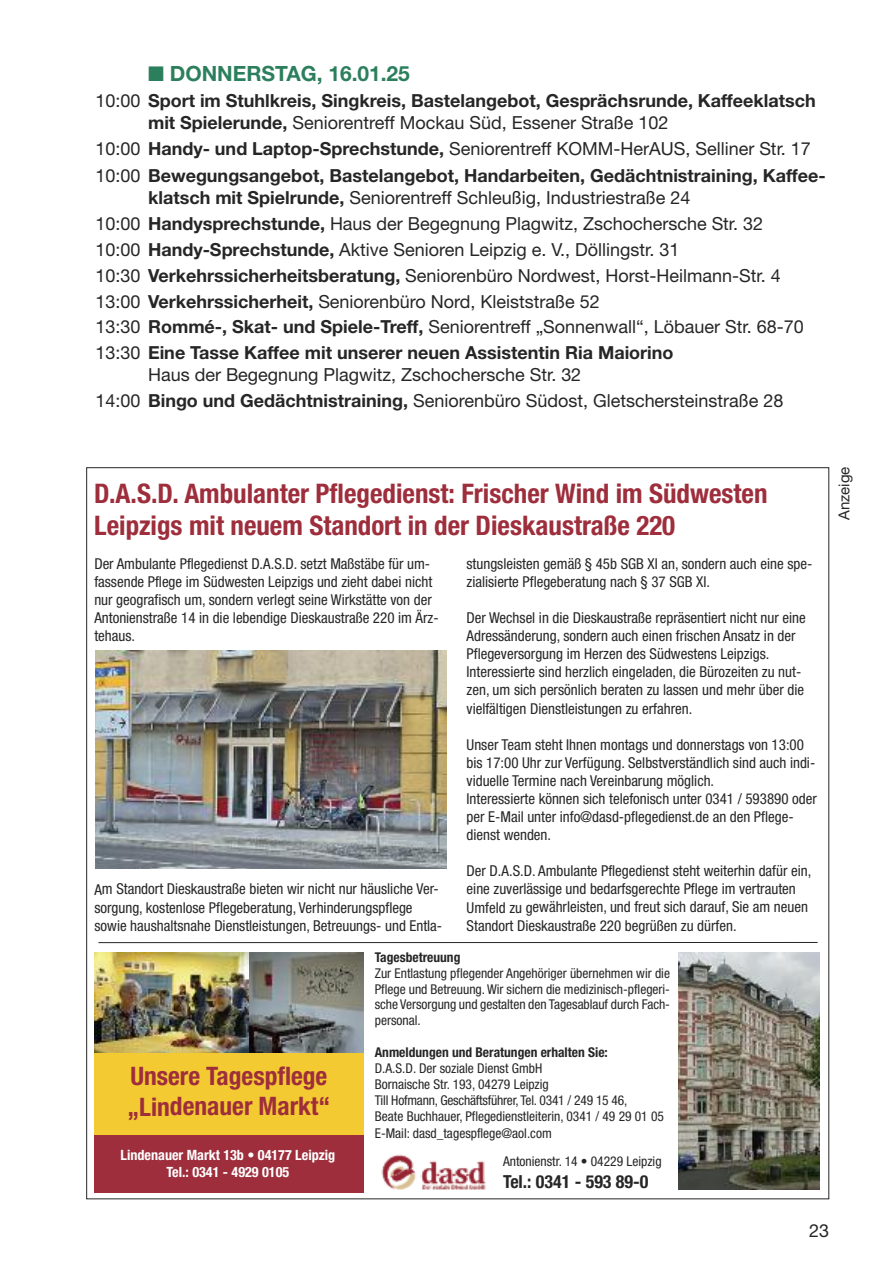
<style>
.page{position:relative;width:893px;height:1263px;background:#fff}
.page>*{position:absolute;margin:0;border:0;box-sizing:border-box;transform-origin:0 0}
.t1{font:700 condensed 27px/32.4px "Helvetica Neue";color:#9e2e3c}
.t2{font:700 condensed 25.5px/30.6px "Helvetica Neue";color:#9e2e3c}
.t3{font:700 21px "Helvetica Neue";color:#2c7f5c}
.t4{font:18px/25.8px "Helvetica Neue";color:#272627}
.t5{font:700 18px/21.9px "Helvetica Neue";color:#272627}
.t6{font:700 condensed 18px "Helvetica Neue";color:#272627}
.t7{font:15.15px "Helvetica Neue";color:#272627}
.t8{font:condensed 15px/18.1px "Helvetica Neue";color:#272627}
.t9{font:700 condensed 14.1px/17px "Helvetica Neue";color:#fff;text-align:center}
.t10{font:condensed 13.5px/16.2px "Helvetica Neue";color:#272627;text-align:justify}
.t11{font:700 condensed 13.5px "Helvetica Neue";color:#272627}
.s1{font-weight:400}
.s2{font-weight:700}
</style>
<div class="page">
<img style="left:248px;top:953px;width:115px;height:100px">
<div style="left:94px;top:1134px;width:269px;height:59px;background:#9e2e3c"></div>
<img style="left:678px;top:953px;width:141px;height:236px">
<img style="left:381px;top:1154px;width:105px;height:36px">
<hr style="left:98px;top:942px;width:720px;height:1px;background:#272627">
<img style="left:94px;top:953px;width:154px;height:100px">
<div style="left:94px;top:1053px;width:269px;height:82px;background:#f3ca32"></div>
<img style="left:95px;top:651px;width:351px;height:217px">
<h3 class="t3" style="left:148px;top:66px;width:263px">■ DONNERSTAG, 16.01.25</h3>
<p class="t5" style="left:148px;top:91px;width:669px;text-indent:-53px"><span class="s1">10:00</span> Sport im Stuhlkreis, Singkreis, Bastelangebot, Gesprächsrunde, Kaffeeklatsch mit Spielerunde, <span class="s1">Seniorentreff Mockau Süd, Essener Straße 102</span></p>
<p class="t5" style="left:95px;top:136px;width:732px;line-height:27.6px"><span class="s1">10:00</span> Handy- und Laptop-Sprechstunde, <span class="s1">Seniorentreff KOMM-HerAUS, Selliner Str. 17<br>10:00</span> Bewegungsangebot, Bastelangebot, Handarbeiten, Gedächtnistraining, Kaffee-</p>
<p class="t4" style="left:95px;top:187px;width:710px;text-indent:53px"><span class="s2">klatsch mit Spielrunde,</span> Seniorentreff Schleußig, Industriestraße 24<br>10:00 <span class="s2">Handysprechstunde,</span> Haus der Begegnung Plagwitz, Zschochersche Str. 32<br>10:00 <span class="s2">Handy-Sprechstunde,</span> Aktive Senioren Leipzig e. V., Döllingstr. 31<br>10:30 <span class="s2">Verkehrssicherheitsberatung,</span> Seniorenbüro Nordwest, Horst-Heilmann-Str. 4<br>13:00 <span class="s2">Verkehrssicherheit,</span> Seniorenbüro Nord, Kleiststraße 52<br>13:30 <span class="s2">Rommé-, Skat- und Spiele-Treff,</span> Seniorentreff „Sonnenwall“, Löbauer Str. 68-70<br>13:30 <span class="s2">Eine Tasse Kaffee mit unserer neuen Assistentin Ria Maiorino</span></p>
<p class="t4" style="left:95px;top:364px;width:690px;text-indent:53px">Haus der Begegnung Plagwitz, Zschochersche Str. 32<br>14:00 <span class="s2">Bingo und Gedächtnistraining,</span> Seniorenbüro Südost, Gletschersteinstraße 28</p>
<h1 class="t1" style="left:94px;top:480px;width:675px">D.A.S.D. Ambulanter Pflegedienst: Frischer Wind im Südwesten<br>Leipzigs mit neuem Standort in der Dieskaustraße 220</h1>
<p class="t8" style="left:94px;top:556px;width:346px">Der Ambulante Pflegedienst D.A.S.D. setzt Maßstäbe für um&shy;fassende Pflege im Südwesten Leipzigs und zieht dabei nicht nur geografisch um, sondern verlegt seine Wirkstätte von der Antonienstraße 14 in die lebendige Dieskaustraße 220 im Ärz&shy;tehaus.</p>
<p class="t8" style="left:467px;top:556px;width:347px">stungsleisten gemäß § 45b SGB XI an, sondern auch eine spe&shy;zialisierte Pflegeberatung nach § 37 SGB XI.</p>
<p class="t8" style="left:467px;top:610px;width:341px">Der Wechsel in die Dieskaustraße repräsentiert nicht nur eine Adressänderung, sondern auch einen frischen Ansatz in der Pflegeversorgung im Herzen des Südwestens Leipzigs.<br>Interessierte sind herzlich eingeladen, die Bürozeiten zu nut&shy;zen, um sich persönlich beraten zu lassen und mehr über die vielfältigen Dienstleistungen zu erfahren.</p>
<p class="t8" style="left:467px;top:736px;width:352px">Unser Team steht Ihnen montags und donnerstags von 13:00 bis 17:00 Uhr zur Verfügung. Selbstverständlich sind auch indi&shy;viduelle Termine nach Vereinbarung möglich.<br>Interessierte können sich telefonisch unter 0341 / 593890 oder per E-Mail unter info@dasd-pflegedienst.de an den Pflege&shy;dienst wenden.</p>
<p class="t8" style="left:467px;top:863px;width:346px">Der D.A.S.D. Ambulante Pflegedienst steht weiterhin dafür ein, eine zuverlässige und bedarfsgerechte Pflege im vertrauten Umfeld zu gewährleisten, und freut sich darauf, Sie am neuen Standort Dieskaustraße 220 begrüßen zu dürfen.</p>
<p class="t8" style="left:94px;top:881px;width:349px">Am Standort Dieskaustraße bieten wir nicht nur häusliche Ver&shy;sorgung, kostenlose Pflegeberatung, Verhinderungspflege sowie haushaltsnahe Dienstleistungen, Betreuungs- und Entla-</p>
<h2 class="t2" style="left:128px;top:1063px;width:204px">Unsere Tagespflege „Lindenauer Markt“</h2>
<p class="t11" style="left:375px;top:953px;width:87px">Tagesbetreuung</p>
<p class="t10" style="left:375px;top:966px;width:297px;line-height:15.6px">Zur Entlastung pflegender Angehöriger übernehmen wir die Pflege und Betreuung. Wir sichern die medizinisch-pflegeri&shy;sche Versorgung und gestalten den Tagesablauf durch Fach&shy;personal.</p>
<p class="t11" style="left:375px;top:1047px;width:234px">Anmeldungen und Beratungen erhalten Sie:</p>
<p class="t10" style="left:375px;top:1061px;width:291px;text-align:left">D.A.S.D. Der soziale Dienst GmbH<br>Bornaische Str. 193, 04279 Leipzig<br>Till Hofmann, Geschäftsführer, Tel. 0341 / 249 15 46,<br>Beate Buchhauer, Pflegedienstleiterin, 0341 / 49 29 01 05<br>E-Mail: dasd_tagespflege@aol.com</p>
<p class="t9" style="left:120px;top:1147px;width:216px">Lindenauer Markt 13b • 04177 Leipzig<br>Tel.: 0341 - 4929 0105</p>
<p class="t10" style="left:503px;top:1154px;width:160px">Antonienstr. 14 • 04229 Leipzig</p>
<p class="t6" style="left:503px;top:1175px;width:147px">Tel.: 0341 - 593 89-0</p>
<p class="t7" style="left:838px;top:520px;width:55px;rotate:-90deg">Anzeige</p>
<p class="t4" style="left:809px;top:1219px;width:21px">23</p>
</div>
